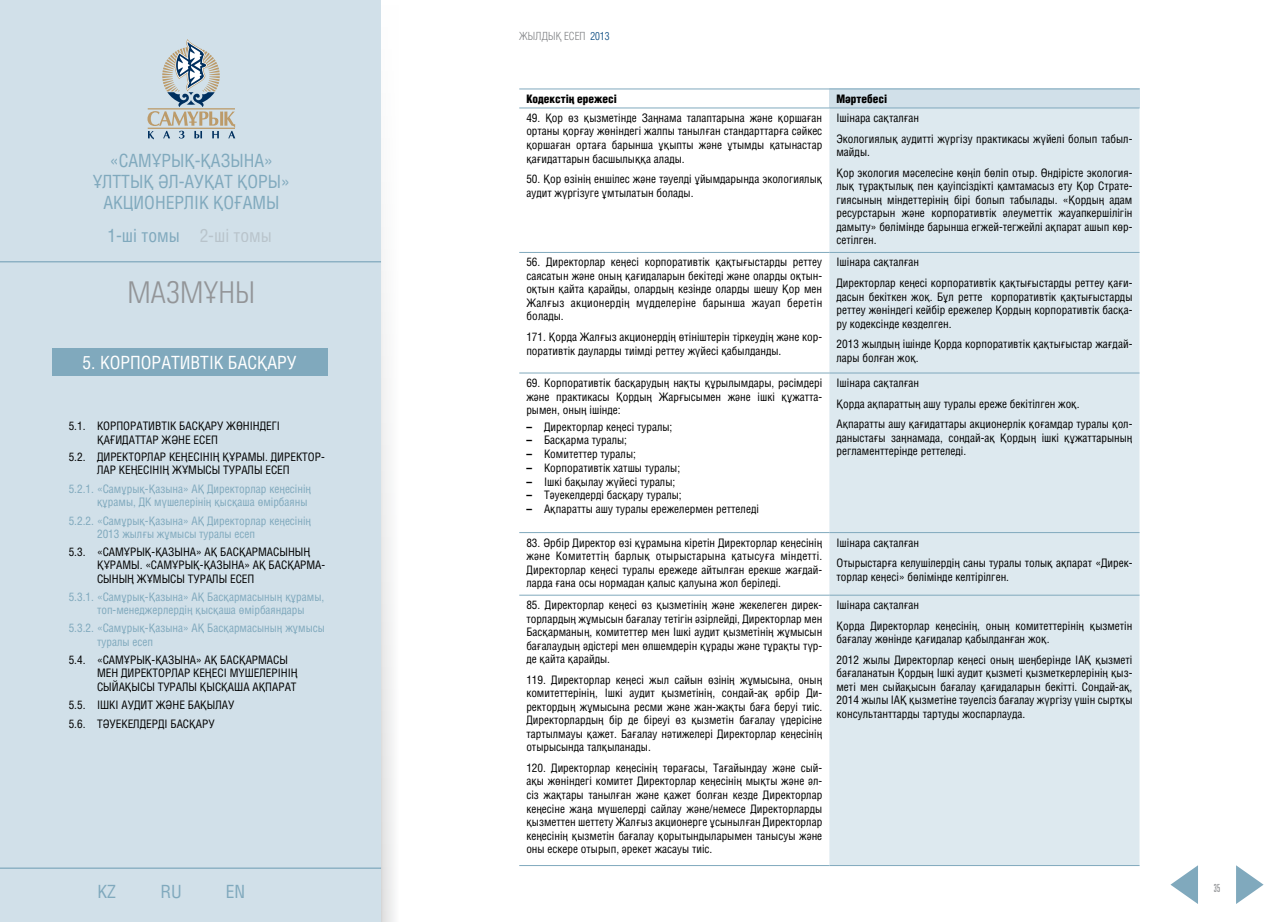
<style>
.page{position:relative;width:1276px;height:922px;background:#fff}
.page>*{position:absolute;margin:0;border:0;box-sizing:border-box;transform-origin:0 0}
.t1{font:300 condensed 30px "DS Partner";color:#939598}
.t2{font:17.5px/21px "KTT AG Letterica Condensed";color:#80a9bd;text-align:center}
.t3{font:17.5px "KTT AG Letterica Condensed";color:#fff}
.t4{font:11.25px/13.5px "KTT AG Letterica Condensed";color:#000}
.t5{font:11.25px/13.5px "KTT AG Letterica Condensed";color:#80a9bd}
.t6{font:300 condensed 11.25px "KTT AG Letterica";color:#000}
.t7{font:300 condensed 11.25px "Kz Helios";color:#808285}
.t8{font:11.25px "Unicum Cond Light C";color:#808285}
.s1{color:#808285}
.s2{font-family:"Helios Cond Light C";font-weight:400;font-stretch:normal;color:#00447c}
.s3{font-family:"KTT AG Letterica";font-weight:300;font-stretch:condensed}
</style>
<div class="page">
<div style="left:0;top:0;width:381px;height:921px;background:#d1e0e9"></div>
<div style="left:52px;top:348px;width:275px;height:27px;background:#80a9bd"></div>
<div style="left:829px;top:89px;width:310px;height:19px;background:#d1e0e9"></div>
<div style="left:829px;top:109px;width:310px;height:756px;background:#dde9ef"></div>
<hr style="left:519px;top:252px;width:310px;height:1px;background:#80a9bd">
<hr style="left:829px;top:252px;width:310px;height:1px;background:#80a9bd">
<hr style="left:519px;top:372px;width:310px;height:1px;background:#80a9bd">
<hr style="left:829px;top:372px;width:310px;height:1px;background:#80a9bd">
<hr style="left:519px;top:532px;width:310px;height:1px;background:#80a9bd">
<hr style="left:829px;top:532px;width:310px;height:1px;background:#80a9bd">
<hr style="left:519px;top:594px;width:310px;height:1px;background:#80a9bd">
<hr style="left:829px;top:594px;width:310px;height:1px;background:#80a9bd">
<hr style="left:519px;top:865px;width:310px;height:1px;background:#80a9bd">
<hr style="left:829px;top:865px;width:310px;height:1px;background:#80a9bd">
<hr style="left:519px;top:89px;width:310px;height:1px;background:#80a9bd">
<hr style="left:829px;top:89px;width:310px;height:1px;background:#80a9bd">
<hr style="left:519px;top:108px;width:310px;height:1px;background:#80a9bd">
<hr style="left:829px;top:108px;width:310px;height:1px;background:#80a9bd">
<svg style="left:147px;top:39px;width:88px;height:100px"></svg>
<hr style="left:0;top:867px;width:381px;height:1px;background:#80a9bd">
<hr style="left:0;top:261px;width:381px;height:1px;background:#80a9bd">
<svg style="left:1236px;top:865px;width:27px;height:38px"></svg>
<svg style="left:1170px;top:865px;width:28px;height:38px"></svg>
<div style="left:381px;top:0;width:17px;height:921px;background:linear-gradient(to bottom,#fefefe,#ececec)"></div>
<h2 class="t2" style="left:93px;top:150px;width:199px">«САМҰРЫҚ-ҚАЗЫНА»<br>ҰЛТТЫҚ ӘЛ-АУҚАТ ҚОРЫ»<br>АКЦИОНЕРЛІК ҚОҒАМЫ</h2>
<h2 class="t2" style="left:107px;top:225px;width:166px">1-шi томы <span class="s1">2-шi томы</span></h2>
<h1 class="t1" style="left:127px;top:275px;width:129px">МАЗМҰНЫ</h1>
<h2 class="t3" style="left:83px;top:352px;width:216px">5. КОРПОРАТИВТІК БАСҚАРУ</h2>
<p class="t4" style="left:97px;top:419px;width:184px;text-indent:-28px">5.1. КОРПОРАТИВТІК БАСҚАРУ ЖӨНІНДЕГІ<br>ҚАҒИДАТТАР ЖӘНЕ ЕСЕП</p>
<p class="t4" style="left:69px;top:449px;width:258px;text-align:center">5.2. ДИРЕКТОРЛАР КЕҢЕСІНІҢ ҚҰРАМЫ. ДИРЕКТОР-<br>ЛАР КЕҢЕСІНІҢ ЖҰМЫСЫ ТУРАЛЫ ЕСЕП</p>
<p class="t5" style="left:97px;top:481px;width:216px;text-indent:-28px">5.2.1. «Самұрық-Қазына» АҚ Директорлар кеңесінің құрамы, ДК мүшелерінің қысқаша өмірбаяны</p>
<p class="t5" style="left:97px;top:513px;width:216px;text-indent:-28px">5.2.2. «Самұрық-Қазына» АҚ Директорлар кеңесінің<br>2013 жылғы жұмысы туралы есеп</p>
<p class="t4" style="left:97px;top:544px;width:230px;text-indent:-28px">5.3. «САМҰРЫҚ-ҚАЗЫНА» АҚ БАСҚАРМАСЫНЫҢ<br>ҚҰРАМЫ. «САМҰРЫҚ-ҚАЗЫНА» АҚ БАСҚАРМА-<br>СЫНЫҢ ЖҰМЫСЫ ТУРАЛЫ ЕСЕП</p>
<p class="t5" style="left:97px;top:589px;width:229px;text-indent:-28px">5.3.1. «Самұрық-Қазына» АҚ Басқармасының құрамы, топ-менеджерлердің қысқаша өмірбаяндары</p>
<p class="t5" style="left:97px;top:621px;width:229px;text-indent:-28px">5.3.2. «Самұрық-Қазына» АҚ Басқармасының жұмысы туралы есеп</p>
<p class="t4" style="left:97px;top:652px;width:202px;text-indent:-28px">5.4. «САМҰРЫҚ-ҚАЗЫНА» АҚ БАСҚАРМАСЫ<br>МЕН ДИРЕКТОРЛАР КЕҢЕСІ МҮШЕЛЕРІНІҢ<br>СЫЙАҚЫСЫ ТУРАЛЫ ҚЫСҚАША АҚПАРАТ</p>
<p class="t4" style="left:69px;top:694px;width:167px;line-height:19px">5.5. ІШКІ АУДИТ ЖӘНЕ БАҚЫЛАУ<br>5.6. ТӘУЕКЕЛДЕРДІ БАСҚАРУ</p>
<h2 class="t2" style="left:97px;top:881px;width:20px">KZ</h2>
<h2 class="t2" style="left:160px;top:881px;width:23px">RU</h2>
<h2 class="t2" style="left:226px;top:881px;width:21px">EN</h2>
<p class="t7" style="left:519px;top:30px;width:92px">ЖЫЛДЫҚ ЕСЕП <span class="s2">2013</span></p>
<p class="t6" style="left:526px;top:92px;width:92px">Кодекстің ережесі</p>
<p class="t6" style="left:836px;top:92px;width:52px">Мәртебесі</p>
<p class="t4" style="left:526px;top:111px;width:297px;text-align:justify">49. Қор өз қызметінде Заңнама талаптарына және қоршаған ортаны қорғау жөніндегі жалпы танылған стандарттарға сәйкес қоршаған ортаға барынша ұқыпты және ұтымды қатынастар қағидаттарын басшылыққа алады.</p>
<p class="t4" style="left:526px;top:172px;width:297px">50. Қор өзінің еншілес және тәуелді ұйымдарында экологиялық аудит жүргізуге ұмтылатын болады.</p>
<p class="t4" style="left:836px;top:107px;width:297px;line-height:20.6px">Ішінара сақталған<br>Экологиялық аудитті жүргізу практикасы жүйелі болып табыл-</p>
<p class="t4" style="left:836px;top:141px;width:296px;line-height:20.6px">майды.<br>Қор экология мәселесіне көңіл бөліп отыр. Өндірісте экология-</p>
<p class="t4" style="left:836px;top:179px;width:297px;text-align:justify">лық тұрақтылық пен қауіпсіздікті қамтамасыз ету Қор Страте&shy;гиясының міндеттерінің бірі болып табылады. «Қордың адам ресурстарын және корпоративтік әлеуметтік жауапкершілігін дамыту» бөлімінде барынша егжей-тегжейлі ақпарат ашып көр&shy;сетілген.</p>
<p class="t4" style="left:526px;top:255px;width:297px;text-align:justify">56. Директорлар кеңесі корпоративтік қақтығыстарды реттеу саясатын және оның қағидаларын бекітеді және оларды оқтын&shy;оқтын қайта қарайды, олардың кезінде оларды шешу Қор мен Жалғыз акционердің мүдделеріне барынша жауап беретін болады.</p>
<p class="t4" style="left:526px;top:330px;width:297px">171. Қорда Жалғыз акционердің өтініштерін тіркеудің және кор&shy;поративтік дауларды тиімді реттеу жүйесі қабылданды.</p>
<p class="t4" style="left:526px;top:376px;width:297px;text-align:justify">69. Корпоративтік басқарудың нақты құрылымдары, рәсімдері және практикасы Қордың Жарғысымен және ішкі құжатта&shy;рымен, оның ішінде:</p>
<p class="t4" style="left:526px;top:419px;width:148px"><span class="s3">–</span> Директорлар кеңесі туралы;</p>
<p class="t4" style="left:526px;top:433px;width:102px"><span class="s3">–</span> Басқарма туралы;</p>
<p class="t4" style="left:526px;top:447px;width:111px"><span class="s3">–</span> Комитеттер туралы;</p>
<p class="t4" style="left:526px;top:461px;width:155px"><span class="s3">–</span> Корпоративтік хатшы туралы;</p>
<p class="t4" style="left:526px;top:474px;width:150px"><span class="s3">–</span> Ішкі бақылау жүйесі туралы;</p>
<p class="t4" style="left:526px;top:488px;width:157px"><span class="s3">–</span> Тәуекелдерді басқару туралы;</p>
<p class="t4" style="left:526px;top:502px;width:234px"><span class="s3">–</span> Ақпаратты ашу туралы ережелермен реттеледі</p>
<p class="t4" style="left:836px;top:252px;width:297px;line-height:20.6px">Ішінара сақталған<br>Директорлар кеңесі корпоративтік қақтығыстарды реттеу қағи-</p>
<p class="t4" style="left:836px;top:289px;width:297px;text-align:justify">дасын бекіткен жоқ. Бұл ретте корпоративтік қақтығыстарды реттеу жөніндегі кейбір ережелер Қордың корпоративтік басқа&shy;ру кодексінде көзделген.</p>
<p class="t4" style="left:836px;top:337px;width:297px">2013 жылдың ішінде Қорда корпоративтік қақтығыстар жағдай&shy;лары болған жоқ.</p>
<p class="t4" style="left:836px;top:372px;width:297px;line-height:20.6px">Ішінара сақталған<br>Қорда ақпараттың ашу туралы ереже бекітілген жоқ.<br>Ақпаратты ашу қағидаттары акционерлік қоғамдар туралы қол-</p>
<p class="t4" style="left:836px;top:430px;width:297px">даныстағы заңнамада, сондай-ақ Қордың ішкі құжаттарының регламенттерінде реттеледі.</p>
<p class="t4" style="left:526px;top:535px;width:297px;text-align:justify">83. Әрбір Директор өзі құрамына кіретін Директорлар кеңесінің және Комитеттің барлық отырыстарына қатысуға міндетті.<br>Директорлар кеңесі туралы ережеде айтылған ерекше жағдай&shy;ларда ғана осы нормадан қалыс қалуына жол беріледі.</p>
<p class="t4" style="left:836px;top:532px;width:297px;line-height:20.6px">Ішінара сақталған<br>Отырыстарға келушілердің саны туралы толық ақпарат «Дирек-</p>
<p class="t4" style="left:836px;top:569px;width:174px">торлар кеңесі» бөлімінде келтірілген.</p>
<p class="t4" style="left:526px;top:598px;width:297px;text-align:justify">85. Директорлар кеңесі өз қызметінің және жекелеген дирек&shy;торлардың жұмысын бағалау тетігін әзірлейді, Директорлар мен Басқарманың, комитеттер мен Ішкі аудит қызметінің жұмысын бағалаудың әдістері мен өлшемдерін құрады және тұрақты түр&shy;де қайта қарайды.</p>
<p class="t4" style="left:526px;top:672px;width:297px;text-align:justify">119. Директорлар кеңесі жыл сайын өзінің жұмысына, оның комитеттерінің, Ішкі аудит қызметінің, сондай-ақ әрбір Ди&shy;ректордың жұмысына ресми және жан-жақты баға беруі тиіс.<br>Директорлардың бір де біреуі өз қызметін бағалау үдерісіне тартылмауы қажет. Бағалау нәтижелері Директорлар кеңесінің отырысында талқыланады.</p>
<p class="t4" style="left:526px;top:760px;width:297px;text-align:justify">120. Директорлар кеңесінің төрағасы, Тағайындау және сый&shy;ақы жөніндегі комитет Директорлар кеңесінің мықты және әл&shy;сіз жақтары танылған және қажет болған кезде Директорлар кеңесіне жаңа мүшелерді сайлау және/немесе Директорларды қызметтен шеттету Жалғыз акционерге ұсынылған Директорлар кеңесінің қызметін бағалау қорытындыларымен танысуы және оны ескере отырып, әрекет жасауы тиіс.</p>
<p class="t4" style="left:836px;top:594px;width:297px;line-height:20.6px">Ішінара сақталған<br>Қорда Директорлар кеңесінің, оның комитеттерінің қызметін</p>
<p class="t4" style="left:836px;top:628px;width:297px;line-height:20.6px">бағалау жөнінде қағидалар қабылданған жоқ.<br>2012 жылы Директорлар кеңесі оның шеңберінде ІАҚ қызметі</p>
<p class="t4" style="left:836px;top:666px;width:297px;text-align:justify">бағаланатын Қордың Ішкі аудит қызметі қызметкерлерінің қыз&shy;меті мен сыйақысын бағалау қағидаларын бекітті. Сондай-ақ, 2014 жылы ІАҚ қызметіне тәуелсіз бағалау жүргізу үшін сыртқы консультанттарды тартуды жоспарлауда.</p>
<p class="t8" style="left:1214px;top:881px;width:8px">35</p>
</div>
